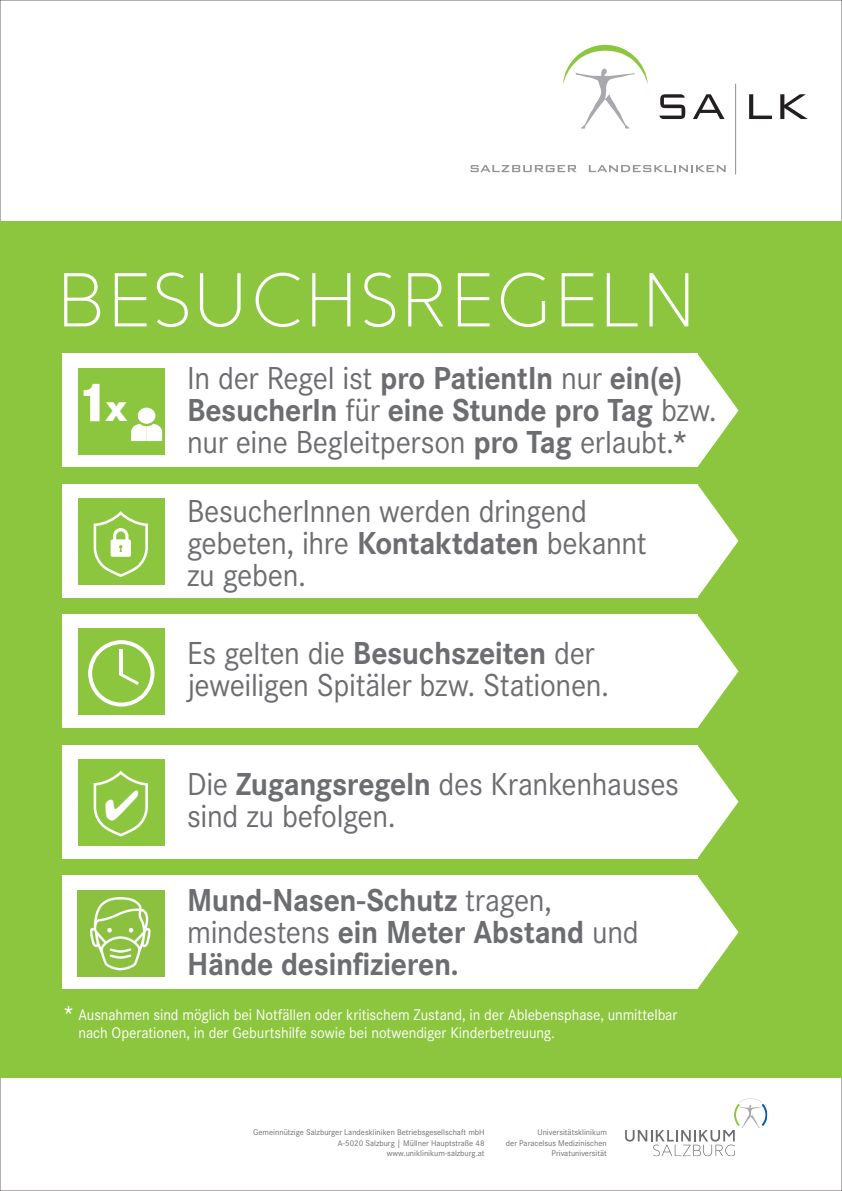
<style>
.page{position:relative;width:842px;height:1191px;background:#fff}
.page>*{position:absolute;margin:0;border:0;box-sizing:border-box;transform-origin:0 0}
.t1{font:76px "Baufra";letter-spacing:.01em;color:#fff}
.t2{font:800 57.3px "Corporate S";color:#fff;scale:.95 1}
.t3{font:33px/32px "Corporate S";letter-spacing:-.01em;color:#6c6d70;scale:.95 1}
.t4{font:700 33px/32px "Corporate S";letter-spacing:-.01em;color:#6c6d70;scale:.95 1}
.t5{font:16px/18px "Corporate S";letter-spacing:-.005em;color:#fff;scale:.95 1}
.t6{font:8.5px/10.6px "Corporate S";color:#6c6d70;text-align:right}
.s1{font-size:39.4px}
.s2{font-weight:700}
.s3{font-weight:700;font-size:40px}
.s4{font-weight:400}
.s5{font-weight:700;font-size:26px}
</style>
<div class="page">
<div style="left:0;top:221px;width:842px;height:856px;background:#8bc63e"></div>
<hr style="left:735px;top:84px;width:1px;height:90px;background:#939598">
<svg style="left:470px;top:165px;width:107px;height:7px"></svg>
<svg style="left:589px;top:165px;width:137px;height:7px"></svg>
<svg style="left:693px;top:94px;width:31px;height:25px"></svg>
<svg style="left:780px;top:94px;width:28px;height:25px"></svg>
<svg style="left:749px;top:94px;width:23px;height:25px"></svg>
<svg style="left:659px;top:94px;width:26px;height:25px"></svg>
<svg style="left:563px;top:45px;width:85px;height:84px"></svg>
<svg style="left:625px;top:1098px;width:142px;height:58px"></svg>
<div style="left:62px;top:354px;width:635px;height:113px;background:#fff"></div>
<div style="left:62px;top:484px;width:635px;height:113px;background:#fff"></div>
<div style="left:62px;top:614px;width:635px;height:114px;background:#fff"></div>
<div style="left:62px;top:745px;width:635px;height:113px;background:#fff"></div>
<div style="left:62px;top:875px;width:635px;height:114px;background:#fff"></div>
<svg style="left:697px;top:354px;width:41px;height:113px"></svg>
<svg style="left:697px;top:484px;width:41px;height:113px"></svg>
<svg style="left:697px;top:614px;width:41px;height:114px"></svg>
<svg style="left:697px;top:745px;width:41px;height:113px"></svg>
<svg style="left:697px;top:875px;width:41px;height:114px"></svg>
<img style="left:78px;top:890px;width:86px;height:86px">
<div style="left:78px;top:368px;width:86px;height:86px;background:#8bc63e"></div>
<div style="left:78px;top:498px;width:86px;height:86px;background:#8bc63e"></div>
<div style="left:78px;top:629px;width:86px;height:86px;background:#8bc63e"></div>
<div style="left:78px;top:759px;width:86px;height:86px;background:#8bc63e"></div>
<svg style="left:88px;top:640px;width:66px;height:66px"></svg>
<svg style="left:131px;top:424px;width:31px;height:17px"></svg>
<div style="left:138px;top:407px;width:17px;height:17px;background:#fff;border-radius:50%"></div>
<svg style="left:94px;top:511px;width:54px;height:66px"></svg>
<svg style="left:94px;top:770px;width:54px;height:66px"></svg>
<h1 class="t1" style="left:56px;top:253px;width:642px">BESUCHSREGELN</h1>
<h2 class="t2" style="left:77px;top:367px;width:55px">1<span class="s1">x</span></h2>
<p class="t3" style="left:187px;top:363px;width:559px">In der Regel ist <span class="s2">pro PatientIn</span> nur <span class="s2">ein(e)<br>BesucherIn</span> für <span class="s2">eine Stunde pro Tag</span> bzw. nur eine Begleitperson <span class="s2">pro Tag</span> erlaubt.<span class="s3">*</span></p>
<p class="t3" style="left:187px;top:496px;width:485px">BesucherInnen werden dringend gebeten, ihre <span class="s2">Kontaktdaten</span> bekannt zu geben.</p>
<p class="t3" style="left:187px;top:638px;width:446px">Es gelten die <span class="s2">Besuchszeiten</span> der jeweiligen Spitäler bzw. Stationen.</p>
<p class="t3" style="left:187px;top:768px;width:519px">Die <span class="s2">Zugangsregeln</span> des Krankenhauses sind zu befolgen.</p>
<p class="t4" style="left:187px;top:884px;width:477px">Mund-Nasen-Schutz <span class="s4">tragen, mindestens</span> ein Meter Abstand <span class="s4">und<br></span>Hände desinfizieren.</p>
<p class="t5" style="left:78px;top:1005px;width:632px;text-indent:-16px"><span class="s5">*</span> Ausnahmen sind möglich bei Notfällen oder kritischem Zustand, in der Ablebensphase, unmittelbar nach Operationen, in der Geburtshilfe sowie bei notwendiger Kinderbetreuung.</p>
<p class="t6" style="left:253px;top:1127px;width:233px">Gemeinnützige Salzburger Landeskliniken Betriebsgesellschaft mbH<br>A-5020 Salzburg | Müllner Hauptstraße 48 www.uniklinikum-salzburg.at</p>
<p class="t6" style="left:506px;top:1127px;width:102px">Universitätsklinikum<br>der Paracelsus Medizinischen<br>Privatuniversität</p>
</div>
